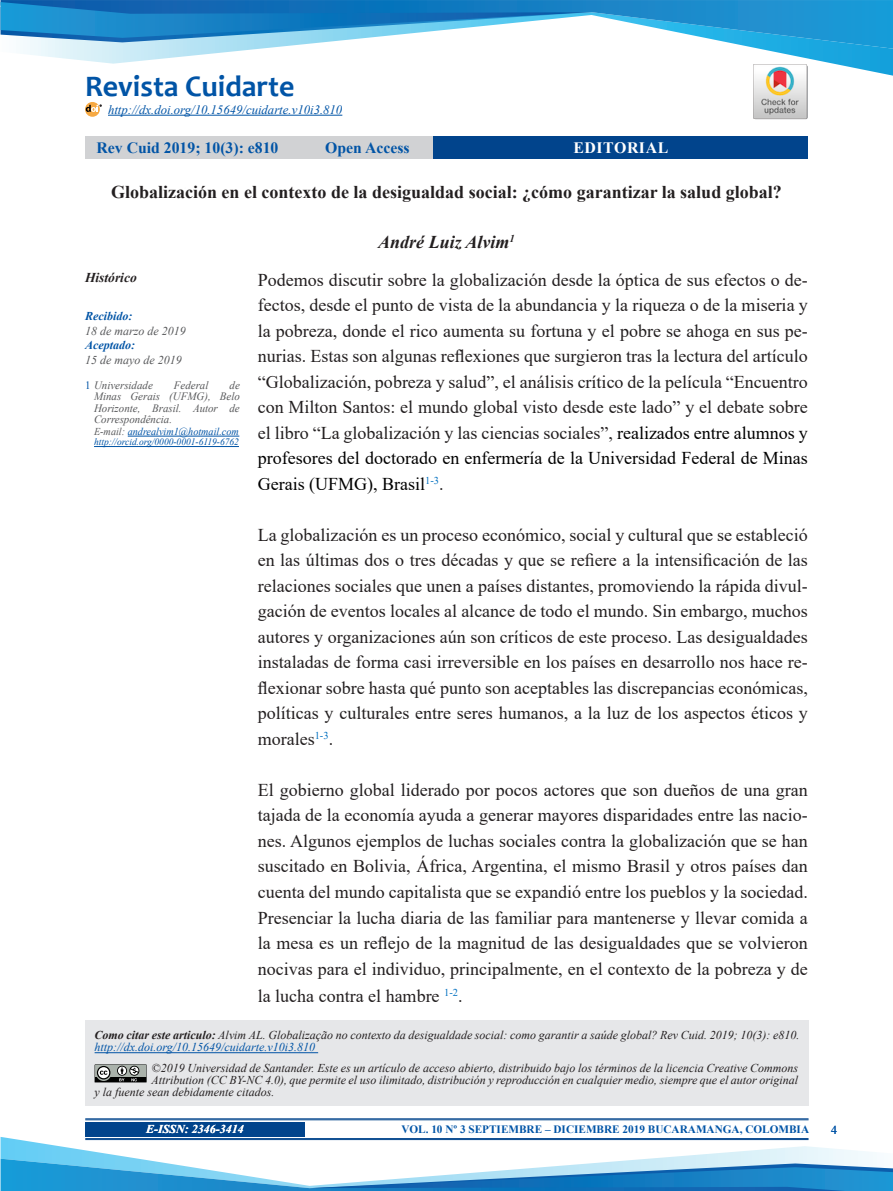
<style>
.page{position:relative;width:893px;height:1191px;background:#fff}
.page>*{position:absolute;margin:0;border:0;box-sizing:border-box;transform-origin:0 0}
.Estilo_de_párrafo_1{font:700 30px "Candara";color:#0154a6}
.t1{font:18px/25.5px "Times New Roman";color:#231f20;text-align:justify}
.t2{font:700 18px "Times New Roman";color:#231f20}
.t3{font:italic 700 18px "Times New Roman";color:#231f20}
.Estilo_de_párrafo_1-2{font:700 15.9px "Times New Roman";letter-spacing:.035em;color:#fff}
.parrafos_generales{font:700 15.75px "Times New Roman";color:#0154a6}
.t4{font:italic 700 13.5px "Times New Roman";color:#231f20}
.t5{font:italic 12.75px "Times New Roman";color:#0154a6}
.parrafos_generales-2{font:italic 12px/12.8px "Times New Roman";color:#231f20}
.t6{font:italic 12px "Times New Roman";color:#57585a}
.t7{font:italic 700 12px "Times New Roman";color:#0154a6}
.Estilo_de_párrafo_1-3{font:italic 700 12px "Times New Roman";color:#fff}
.t8{font:12px "Times New Roman";color:#0154a6}
.pie_de_página{font:italic 11.25px/11.6px "Times New Roman";color:#57585a;text-align:justify}
.Estilo_de_párrafo_1-4{font:700 11.25px "Times New Roman";color:#0154a6}
.pie_de_página-2{font:italic 10.5px "Times New Roman";color:#0154a6}
.pie_de_página-3{font:italic 9.75px "Times New Roman";color:#0154a6}
.s1{font-style:normal;color:#0154a6}
.s2{color:#000}
.s3{color:#57585a}
.s4{font-weight:700}
.s5{color:#0154a6}
</style>
<div class="page">
<svg style="left:20px;top:49px;width:873px;height:27px"></svg>
<svg style="left:1px;top:0;width:892px;height:49px"></svg>
<svg style="left:1px;top:2px;width:590px;height:40px"></svg>
<svg style="left:1px;top:1136px;width:876px;height:22px"></svg>
<svg style="left:1px;top:1158px;width:892px;height:33px"></svg>
<div style="left:85px;top:1122px;width:220px;height:14px;background:#01448c"></div>
<hr style="left:85px;top:1138px;width:723px;height:1px;background:#01448c">
<hr style="left:85px;top:1139px;width:723px;height:1px;background:#01448c">
<hr style="left:85px;top:1118px;width:723px;height:1px;background:#01448c">
<hr style="left:85px;top:1119px;width:723px;height:1px;background:#01448c">
<div style="left:85px;top:1020px;width:723px;height:86px;background:#e6e7e9"></div>
<hr style="left:128px;top:436px;width:111px;height:1px;background:#0154a6">
<hr style="left:94px;top:446px;width:145px;height:1px;background:#0154a6">
<svg style="left:85px;top:102px;width:15px;height:15px"></svg>
<svg style="left:86px;top:105px;width:15px;height:7px"></svg>
<svg style="left:95px;top:1064px;width:52px;height:18px"></svg>
<hr style="left:108px;top:115px;width:234px;height:1px;background:#0154a6">
<svg style="left:754px;top:66px;width:53px;height:53px"></svg>
<hr style="left:95px;top:1052px;width:223px;height:1px;background:#0154a6">
<div style="left:85px;top:136px;width:357px;height:23px;background:#d1d2d4"></div>
<div style="left:433px;top:136px;width:375px;height:23px;background:#01448c"></div>
<img style="left:753px;top:65px;width:53px;height:53px">
<p class="Estilo_de_párrafo_1" style="left:85px;top:68px;width:211px">Revista Cuidarte</p>
<p class="t5" style="left:108px;top:101px;width:236px">http://dx.doi.org/10.15649/cuidarte.v10i3.810</p>
<p class="parrafos_generales" style="left:97px;top:136px;width:183px">Rev Cuid 2019; 10(3): e810</p>
<p class="parrafos_generales" style="left:325px;top:136px;width:86px">Open Access</p>
<p class="Estilo_de_párrafo_1-2" style="left:573px;top:136px;width:96px">EDITORIAL</p>
<p class="t2" style="left:111px;top:179px;width:672px">Globalización en el contexto de la desigualdad social: ¿cómo garantizar la salud global?</p>
<p class="t3" style="left:378px;top:229px;width:138px">André Luiz Alvim<sup>1</sup></p>
<p class="t4" style="left:85px;top:268px;width:53px">Histórico</p>
<p class="t7" style="left:85px;top:308px;width:49px">Recibido:</p>
<p class="t6" style="left:85px;top:322px;width:102px">18 de marzo de 2019</p>
<p class="t7" style="left:85px;top:337px;width:51px">Aceptado:</p>
<p class="t6" style="left:85px;top:351px;width:98px">15 de mayo de 2019</p>
<p class="pie_de_página" style="left:85px;top:379px;width:69px"><span class="s1">1</span> Universidade</p>
<p class="pie_de_página" style="left:174px;top:379px;width:36px">Federal</p>
<p class="t1" style="left:258px;top:266px;width:552px">Podemos discutir sobre la globalización desde la óptica de sus efectos o de&shy;fectos, desde el punto de vista de la abundancia y la riqueza o de la miseria y la pobreza, donde el rico aumenta su fortuna y el pobre se ahoga en sus pe&shy;nurias. Estas son algunas reflexiones que surgieron tras la lectura del artículo “Globalización, pobreza y salud”, el análisis crítico de la película “Encuentro con Milton Santos: el mundo global visto desde este lado” y el debate sobre el libro “La globalización y las ciencias sociales”, <span class="s2">realizados entre alumnos y profesores del doctorado en enfermería de la Universidad Federal de Minas Gerais (UFMG), Brasil</span><sup>1-3</sup>.</p>
<p class="t1" style="left:258px;top:521px;width:552px">La globalización es un proceso económico, social y cultural que se estableció en las últimas dos o tres décadas y que se refiere a la intensificación de las relaciones sociales que unen a países distantes, promoviendo la rápida divul&shy;gación de eventos locales al alcance de todo el mundo. Sin embargo, muchos autores y organizaciones aún son críticos de este proceso. Las desigualdades instaladas de forma casi irreversible en los países en desarrollo nos hace re&shy;flexionar sobre hasta qué punto son aceptables las discrepancias económicas, políticas y culturales entre seres humanos, a la luz de los aspectos éticos y morales<sup>1-3</sup>.</p>
<p class="t1" style="left:258px;top:776px;width:552px">El gobierno global liderado por pocos actores que son dueños de una gran tajada de la economía ayuda a generar mayores disparidades entre las nacio&shy;nes. Algunos ejemplos de luchas sociales contra la globalización que se han suscitado en Bolivia, África, Argentina, el mismo Brasil y otros países dan cuenta del mundo capitalista que se expandió entre los pueblos y la sociedad.<br>Presenciar la lucha diaria de las familiar para mantenerse y llevar comida a la mesa es un reflejo de la magnitud de las desigualdades que se volvieron nocivas para el individuo, principalmente, en el contexto de la pobreza y de la lucha contra el hambre <sup>1-2</sup>.</p>
<p class="pie_de_página" style="left:94px;top:379px;width:147px;text-indent:135px">de Minas Gerais (UFMG), Belo Horizonte, Brasil. Autor de Correspondência.</p>
<p class="pie_de_página-2" style="left:94px;top:424px;width:146px"><span class="s3">E-mail:</span> andrealvim1@hotmail.com</p>
<p class="pie_de_página-3" style="left:94px;top:435px;width:146px">http://orcid.org/0000-0001-6119-6762</p>
<p class="parrafos_generales-2" style="left:95px;top:1028px;width:706px"><span class="s4">Como citar este articulo:</span> Alvim AL. Globalização no contexto da desigualdade social: como garantir a saúde global? Rev Cuid. 2019; 10(3): e810. <span class="s5">http://dx.doi.org/10.15649/cuidarte.v10i3.810</span></p>
<p class="parrafos_generales-2" style="left:152px;top:1061px;width:648px">©2019 Universidad de Santander. Este es un artículo de acceso abierto, distribuido bajo los términos de la licencia Creative Commons</p>
<p class="parrafos_generales-2" style="left:152px;top:1073px;width:648px">Attribution (CC BY-NC 4.0), que permite el uso ilimitado, distribución y reproducción en cualquier medio, siempre que el autor original</p>
<p class="parrafos_generales-2" style="left:95px;top:1085px;width:181px">y la fuente sean debidamente citados.</p>
<p class="Estilo_de_párrafo_1-3" style="left:146px;top:1121px;width:99px">E-ISSN: 2346-3414</p>
<p class="Estilo_de_párrafo_1-4" style="left:402px;top:1121px;width:409px">VOL. 10 Nº 3 SEPTIEMBRE – DICIEMBRE 2019 BUCARAMANGA, COLOMBIA</p>
<p class="t8" style="left:831px;top:1121px;width:7px">4</p>
</div>
